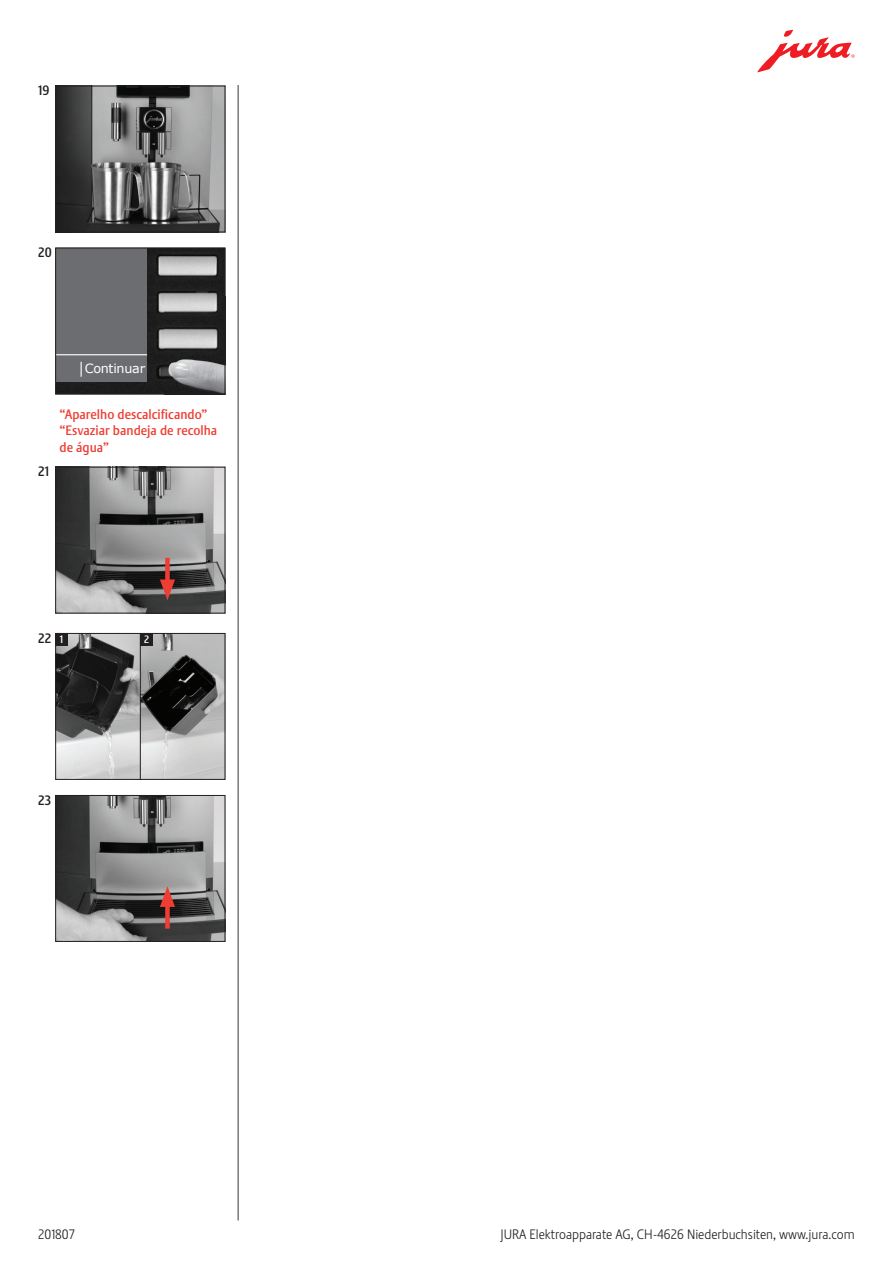
<style>
.page{position:relative;width:893px;height:1263px;background:#fff}
.page>*{position:absolute;margin:0;border:0;box-sizing:border-box;transform-origin:0 0}
.t1{font:13.5px "Stalemate Pro 2 J Light";color:#231f20}
.t2{font:13.5px/16.2px "Stalemate Pro 2 J Medium";color:#ee3e34}
.t3{font:13.5px "Stalemate Pro 2 J Medium";color:#231f20}
.t4{font:12.75px "Verdana";letter-spacing:-.02em;color:#fff}
.t5{font:10.5px "Stalemate LF";color:#fff}
</style>
<div class="page">
<svg style="left:757px;top:30px;width:98px;height:42px"></svg>
<hr style="left:238px;top:85px;width:1px;height:1135px;background:#3b3532">
<img style="left:57px;top:88px;width:166px;height:142px">
<div style="left:55px;top:86px;width:170px;height:146px;border:1px solid #231f20"></div>
<img style="left:57px;top:250px;width:166px;height:142px">
<div style="left:55px;top:248px;width:92px;height:133px;background:#6c6d70"></div>
<hr style="left:56px;top:354px;width:91px;height:1px;background:#fff">
<svg style="left:81px;top:362px;width:1px;height:15px"></svg>
<img style="left:164px;top:297px;width:59px;height:95px">
<div style="left:55px;top:248px;width:170px;height:146px;border:1px solid #231f20"></div>
<img style="left:57px;top:469px;width:166px;height:142px">
<div style="left:165px;top:558px;width:5px;height:30px;background:#ee3e34"></div>
<svg style="left:160px;top:579px;width:15px;height:21px"></svg>
<div style="left:55px;top:467px;width:170px;height:146px;border:1px solid #231f20"></div>
<img style="left:57px;top:635px;width:166px;height:143px">
<hr style="left:140px;top:633px;width:1px;height:147px;background:#231f20">
<div style="left:55px;top:633px;width:13px;height:13px;background:#231f20"></div>
<div style="left:140px;top:633px;width:13px;height:13px;background:#231f20"></div>
<div style="left:55px;top:633px;width:170px;height:147px;border:1px solid #231f20"></div>
<img style="left:57px;top:797px;width:166px;height:143px">
<div style="left:165px;top:899px;width:5px;height:30px;background:#ee3e34"></div>
<svg style="left:160px;top:886px;width:15px;height:21px"></svg>
<div style="left:55px;top:795px;width:170px;height:147px;border:1px solid #231f20"></div>
<p class="t3" style="left:38px;top:82px;width:13px">19</p>
<p class="t3" style="left:38px;top:244px;width:15px">20</p>
<p class="t4" style="left:85px;top:360px;width:62px">Continuar</p>
<p class="t3" style="left:38px;top:463px;width:12px">21</p>
<p class="t2" style="left:60px;top:406px;width:159px">“Aparelho descalcificando” “Esvaziar bandeja de recolha de água”</p>
<p class="t3" style="left:38px;top:630px;width:14px">22</p>
<p class="t5" style="left:60px;top:633px;width:5px">1</p>
<p class="t5" style="left:144px;top:633px;width:7px">2</p>
<p class="t3" style="left:38px;top:792px;width:14px">23</p>
<p class="t1" style="left:38px;top:1226px;width:38px">201807</p>
<p class="t1" style="left:500px;top:1226px;width:356px">JURA Elektroapparate AG, CH-4626 Niederbuchsiten, www.jura.com</p>
</div>
